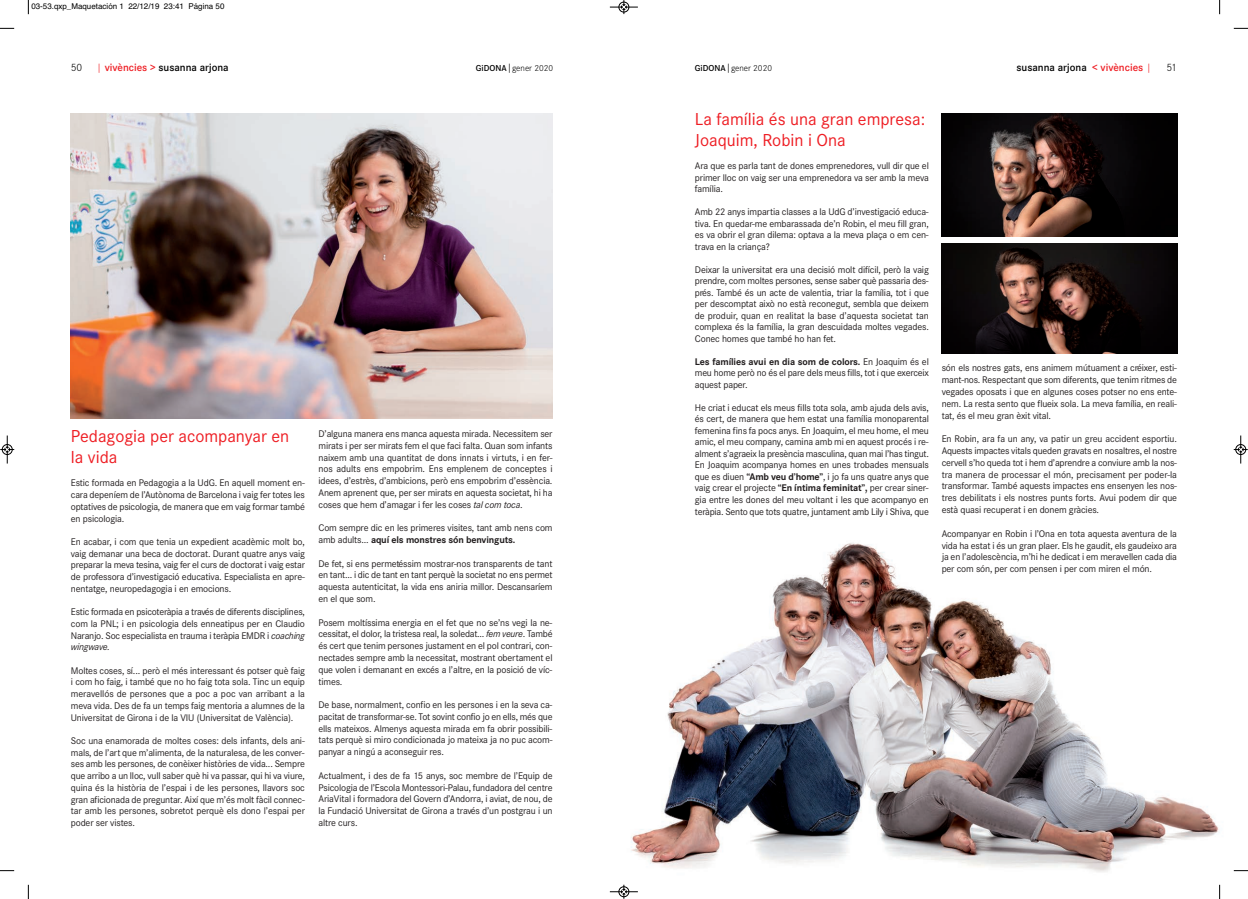
<style>
.page{position:relative;width:1248px;height:899px;background:#fff}
.page>*{position:absolute;margin:0;border:0;box-sizing:border-box;transform-origin:0 0}
.t1{font:18px/20.7px "Corporate S";color:#ee1d23}
.t2{font:600 11px "Corporate S";color:#000}
.t3{font:11px "Corporate S Ligh";color:#000}
.t4{font:10px/11.8px "Corporate S";letter-spacing:-.015em;color:#231f20;text-align:justify}
.t5{font:9px "Corporate S Ligh";color:#000}
.t6{font:8px "Helvetica";color:#000}
.s1{font-family:"Corporate S Ligh";font-weight:400;color:#ee1d23}
.s2{color:#ee1d23}
.s3{font-family:"Corporate S";font-weight:600}
.s4{font-size:11px}
.s5{font-style:italic}
.s6{font-weight:700}
</style>
<div class="page">
<img style="left:71px;top:113px;width:481px;height:306px">
<img style="left:631px;top:543px;width:588px;height:329px">
<img style="left:941px;top:243px;width:235px;height:110px">
<img style="left:941px;top:113px;width:235px;height:123px">
<svg style="left:28px;top:0;width:1px;height:14px"></svg>
<svg style="left:0;top:28px;width:14px;height:1px"></svg>
<svg style="left:1219px;top:0;width:1px;height:14px"></svg>
<svg style="left:1233px;top:28px;width:14px;height:1px"></svg>
<svg style="left:28px;top:884px;width:1px;height:15px"></svg>
<svg style="left:0;top:870px;width:14px;height:1px"></svg>
<svg style="left:1219px;top:884px;width:1px;height:15px"></svg>
<svg style="left:1233px;top:870px;width:14px;height:1px"></svg>
<svg style="left:610px;top:0;width:28px;height:14px"></svg>
<svg style="left:610px;top:884px;width:28px;height:14px"></svg>
<svg style="left:0;top:435px;width:14px;height:28px"></svg>
<svg style="left:1233px;top:435px;width:14px;height:28px"></svg>
<p class="t6" style="left:31px;top:2px;width:195px">03-53.qxp_Maquetación 1 22/12/19 23:41 Página 50</p>
<p class="t3" style="left:71px;top:60px;width:13px">50</p>
<p class="t2" style="left:96px;top:60px;width:134px"><span class="s1">|</span> <span class="s2">vivències &gt;</span> susanna arjona</p>
<p class="t5" style="left:476px;top:62px;width:79px"><span class="s3">GiDONA</span><span class="s4">|</span>gener 2020</p>
<p class="t5" style="left:694px;top:62px;width:79px"><span class="s3">GiDONA</span><span class="s4">|</span>gener 2020</p>
<p class="t2" style="left:1016px;top:60px;width:136px">susanna arjona <span class="s2">&lt; vivències</span> <span class="s1">|</span></p>
<p class="t3" style="left:1166px;top:60px;width:12px">51</p>
<h1 class="t1" style="left:71px;top:426px;width:220px">Pedagogia per acompanyar en la vida</h1>
<p class="t4" style="left:71px;top:477px;width:235px">Estic formada en Pedagogia a la UdG. En aquell moment en&shy;cara depeníem de l’Autònoma de Barcelona i vaig fer totes les optatives de psicologia, de manera que em vaig formar també en psicologia.</p>
<p class="t4" style="left:71px;top:535px;width:235px">En acabar, i com que tenia un expedient acadèmic molt bo, vaig demanar una beca de doctorat. Durant quatre anys vaig preparar la meva tesina, vaig fer el curs de doctorat i vaig estar de professora d’investigació educativa. Especialista en apre&shy;nentatge, neuropedagogia i en emocions.</p>
<p class="t4" style="left:71px;top:606px;width:235px">Estic formada en psicoteràpia a través de diferents disciplines, com la PNL; i en psicologia dels enneatipus per en Claudio Naranjo. Soc especialista en trauma i teràpia EMDR i <span class="s5">coaching wingwave.</span></p>
<p class="t4" style="left:71px;top:664px;width:235px">Moltes coses, sí... però el més interessant és potser què faig i com ho faig, i també que no ho faig tota sola. Tinc un equip meravellós de persones que a poc a poc van arribant a la meva vida. Des de fa un temps faig mentoria a alumnes de la Universitat de Girona i de la VIU (Universitat de València).</p>
<p class="t4" style="left:71px;top:734px;width:235px">Soc una enamorada de moltes coses: dels infants, dels ani&shy;mals, de l’art que m’alimenta, de la naturalesa, de les conver&shy;ses amb les persones, de conèixer històries de vida... Sempre que arribo a un lloc, vull saber què hi va passar, qui hi va viure, quina és la història de l’espai i de les persones, llavors soc gran aficionada de preguntar. Així que m’és molt fàcil connec&shy;tar amb les persones, sobretot perquè els dono l’espai per poder ser vistes.</p>
<p class="t4" style="left:318px;top:427px;width:235px">D’alguna manera ens manca aquesta mirada. Necessitem ser mirats i per ser mirats fem el que faci falta. Quan som infants naixem amb una quantitat de dons innats i virtuts, i en fer&shy;nos adults ens empobrim. Ens emplenem de conceptes i idees, d’estrès, d’ambicions, però ens empobrim d’essència.<br>Anem aprenent que, per ser mirats en aquesta societat, hi ha coses que hem d’amagar i fer les coses <span class="s5">tal com toca</span>.</p>
<p class="t4" style="left:318px;top:522px;width:235px">Com sempre dic en les primeres visites, tant amb nens com amb adults... <span class="s6">aquí els monstres són benvinguts.</span></p>
<p class="t4" style="left:318px;top:557px;width:235px">De fet, si ens permetéssim mostrar-nos transparents de tant en tant... i dic de tant en tant perquè la societat no ens permet aquesta autenticitat, la vida ens aniria millor. Descansaríem en el que som.</p>
<p class="t4" style="left:318px;top:616px;width:235px">Posem moltíssima energia en el fet que no se’ns vegi la ne&shy;cessitat, el dolor, la tristesa real, la soledat... <span class="s5">fem veure</span>. També és cert que tenim persones justament en el pol contrari, con&shy;nectades sempre amb la necessitat, mostrant obertament el que volen i demanant en excés a l’altre, en la posició de víc&shy;times.</p>
<p class="t4" style="left:318px;top:698px;width:235px">De base, normalment, confio en les persones i en la seva ca&shy;pacitat de transformar-se. Tot sovint confio jo en ells, més que ells mateixos. Almenys aquesta mirada em fa obrir possibili&shy;tats perquè si miro condicionada jo mateixa ja no puc acom&shy;panyar a ningú a aconseguir res.</p>
<p class="t4" style="left:318px;top:769px;width:235px">Actualment, i des de fa 15 anys, soc membre de l’Equip de Psicologia de l’Escola Montessori-Palau, fundadora del centre AriaVital i formadora del Govern d’Andorra, i aviat, de nou, de la Fundació Universitat de Girona a través d’un postgrau i un altre curs.</p>
<h1 class="t1" style="left:695px;top:109px;width:232px">La família és una gran empresa:<br>Joaquim, Robin i Ona</h1>
<p class="t4" style="left:694px;top:160px;width:235px;line-height:11.5px">Ara que es parla tant de dones emprenedores, vull dir que el primer lloc on vaig ser una emprenedora va ser amb la meva família.</p>
<p class="t4" style="left:694px;top:206px;width:235px;line-height:11.5px">Amb 22 anys impartia classes a la UdG d’investigació educa&shy;tiva. En quedar-me embarassada de’n Robin, el meu fill gran, es va obrir el gran dilema: optava a la meva plaça o em cen&shy;trava en la criança?</p>
<p class="t4" style="left:694px;top:263px;width:235px;line-height:11.5px">Deixar la universitat era una decisió molt difícil, però la vaig prendre, com moltes persones, sense saber què passaria des&shy;prés. També és un acte de valentia, triar la família, tot i que per descomptat això no està reconegut, sembla que deixem de produir, quan en realitat la base d’aquesta societat tan complexa és la família, la gran descuidada moltes vegades.<br>Conec homes que també ho han fet.</p>
<p class="t4" style="left:694px;top:355px;width:235px;line-height:11.5px"><span class="s6">Les famílies avui en dia som de colors.</span> En Joaquim és el meu home però no és el pare dels meus fills, tot i que exerceix aquest paper.</p>
<p class="t4" style="left:694px;top:401px;width:235px;line-height:11.5px">He criat i educat els meus fills tota sola, amb ajuda dels avis, és cert, de manera que hem estat una família monoparental femenina fins fa pocs anys. En Joaquim, el meu home, el meu amic, el meu company, camina amb mi en aquest procés i re&shy;alment s’agraeix la presència masculina, quan mai l’has tingut.<br>En Joaquim acompanya homes en unes trobades mensuals que es diuen <span class="s6">“Amb veu d’home”</span>, i jo fa uns quatre anys que vaig crear el projecte <span class="s6">“En íntima feminitat”,</span> per crear siner&shy;gia entre les dones del meu voltant i les que acompanyo en teràpia. Sento que tots quatre, juntament amb Lily i Shiva, que</p>
<p class="t4" style="left:941px;top:362px;width:237px">són els nostres gats, ens animem mútuament a créixer, esti&shy;mant-nos. Respectant que som diferents, que tenim ritmes de vegades oposats i que en algunes coses potser no ens ente&shy;nem. La resta sento que flueix sola. La meva família, en reali&shy;tat, és el meu gran èxit vital.</p>
<p class="t4" style="left:941px;top:433px;width:237px">En Robin, ara fa un any, va patir un greu accident esportiu.<br>Aquests impactes vitals queden gravats en nosaltres, el nostre cervell s’ho queda tot i hem d’aprendre a conviure amb la nos&shy;tra manera de processar el món, precisament per poder-la transformar. També aquests impactes ens ensenyen les nos&shy;tres debilitats i els nostres punts forts. Avui podem dir que està quasi recuperat i en donem gràcies.</p>
<p class="t4" style="left:941px;top:527px;width:237px">Acompanyar en Robin i l’Ona en tota aquesta aventura de la vida ha estat i és un gran plaer. Els he gaudit, els gaudeixo ara ja en l’adolescència, m’hi he dedicat i em meravellen cada dia per com són, per com pensen i per com miren el món.</p>
</div>
